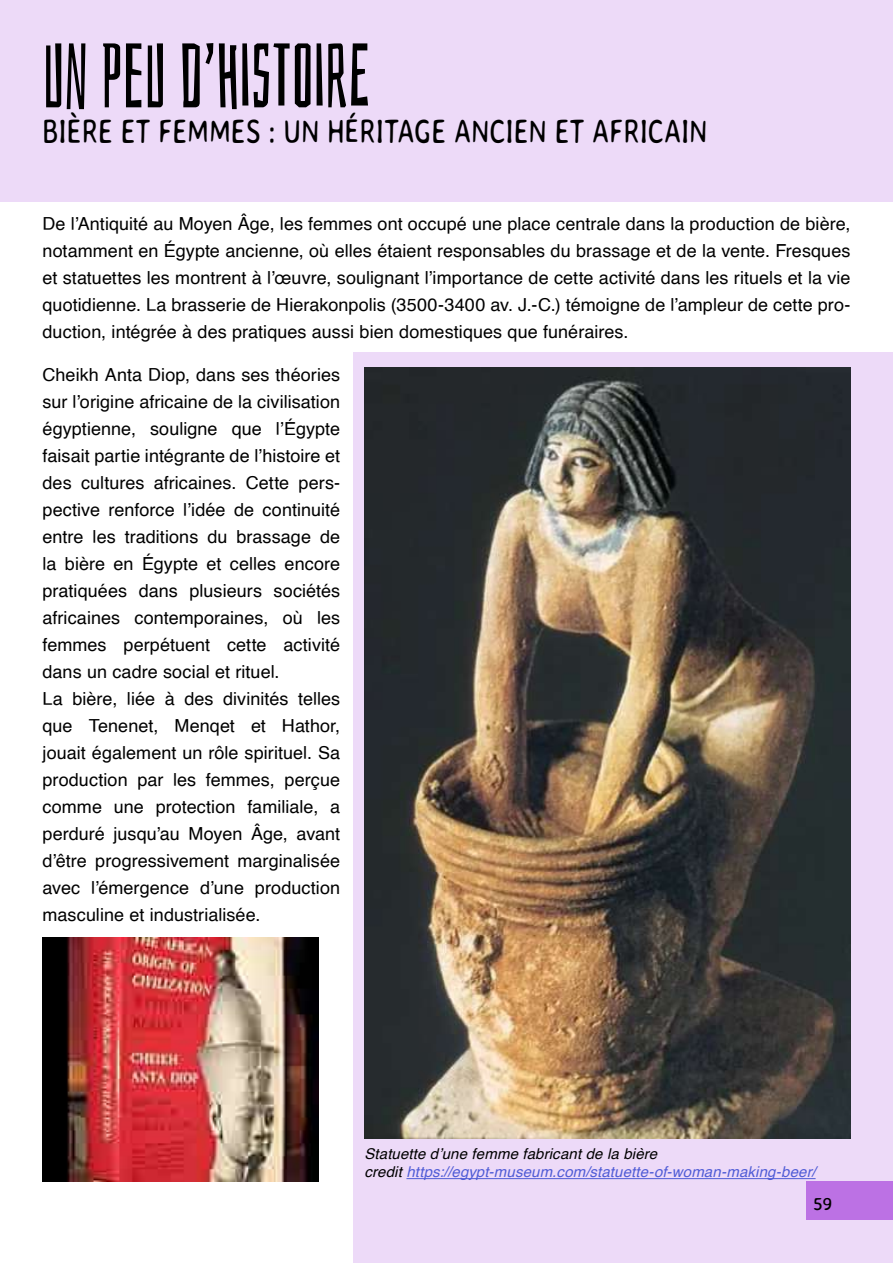
<style>
.page{position:relative;width:893px;height:1263px;background:#fff}
.page>*{position:absolute;margin:0;border:0;box-sizing:border-box;transform-origin:0 0}
.t1{font:90px "Bahiana";letter-spacing:-.01em;color:#000;scale:.8 1}
.t2{font:33.75px "Averia Sans Libre";color:#000;scale:.8 1}
.t3{font:18px/27px "Helvetica";letter-spacing:.005em;color:#000;text-align:justify}
.t4{font:18px "Averia Sans Libre";color:#000}
.t5{font:italic 15px/18px "Helvetica";letter-spacing:.01em;color:#4f5cd6}
.s1{color:#000}
</style>
<div class="page">
<div style="left:353px;top:353px;width:540px;height:910px;background:#eddaf8"></div>
<div style="left:0;top:0;width:893px;height:202px;background:#eddaf8"></div>
<img style="left:364px;top:367px;width:486px;height:771px">
<img style="left:43px;top:938px;width:276px;height:243px">
<div style="left:806px;top:1181px;width:87px;height:39px;background:#bc71e4"></div>
<hr style="left:406px;top:1178px;width:410px;height:1px;background:#4f5cd6">
<h1 class="t1" style="left:43px;top:26px;width:411px">UN PEU D’HISTOIRE</h1>
<h2 class="t2" style="left:43px;top:111px;width:833px">BIÈRE ET FEMMES : UN HÉRITAGE ANCIEN ET AFRICAIN</h2>
<p class="t3" style="left:43px;top:211px;width:809px">De l’Antiquité au Moyen Âge, les femmes ont occupé une place centrale dans la production de bière, notamment en Égypte ancienne, où elles étaient responsables du brassage et de la vente. Fresques et statuettes les montrent à l’œuvre, soulignant l’importance de cette activité dans les rituels et la vie quotidienne. La brasserie de Hierakonpolis (3500-3400 av. J.-C.) témoigne de l’ampleur de cette pro&shy;duction, intégrée à des pratiques aussi bien domestiques que funéraires.</p>
<p class="t3" style="left:43px;top:362px;width:299px;text-align:left">Cheikh Anta Diop, dans ses théories sur l’origine africaine de la civilisation égyptienne, souligne que l’Égypte faisait partie intégrante de l’histoire et des cultures africaines. Cette pers&shy;pective renforce l’idée de continuité entre les traditions du brassage de la bière en Égypte et celles encore pratiquées dans plusieurs sociétés africaines contemporaines, où les femmes perpétuent cette activité dans un cadre social et rituel.<br>La bière, liée à des divinités telles que Tenenet, Menqet et Hathor, jouait également un rôle spirituel. Sa production par les femmes, perçue comme une protection familiale, a perduré jusqu’au Moyen Âge, avant d’être progressivement marginalisée avec l’émergence d’une production masculine et industrialisée.</p>
<p class="t5" style="left:364px;top:1145px;width:453px"><span class="s1">Statuette d’une femme fabricant de la bière<br>credit</span> https://egypt-museum.com/statuette-of-woman-making-beer/</p>
<p class="t4" style="left:813px;top:1192px;width:21px">59</p>
</div>
